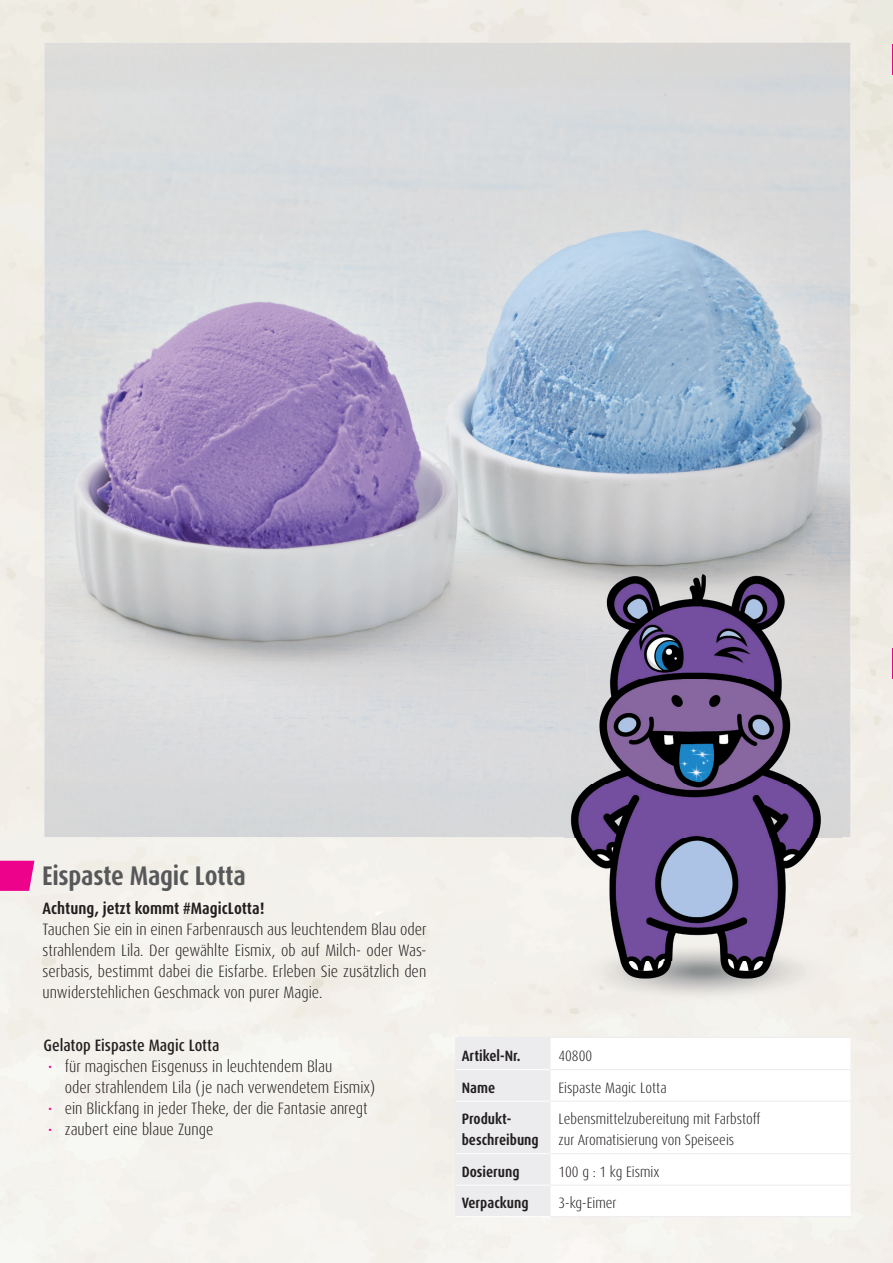
<style>
.page{position:relative;width:893px;height:1263px;background:#fff}
.page>*{position:absolute;margin:0;border:0;box-sizing:border-box;transform-origin:0 0}
.t1{font:700 condensed 27px "Dax Pro";letter-spacing:-.01em;color:#57585a}
.t2{font:300 condensed 16.5px/21px "Dax Pro";color:#231f20;text-align:justify}
.t3{font:700 condensed 16.5px "Dax Pro";color:#231f20}
.t4{font:500 condensed 16.5px "Dax Pro";color:#231f20}
.t5{font:300 condensed 15px/21px "Dax Pro";color:#231f20}
.t6{font:700 condensed 15px/21px "Dax Pro";color:#231f20}
.s1{color:#ed028c}
</style>
<div class="page">
<img style="left:0;top:0;width:893px;height:1263px">
<img style="left:44px;top:43px;width:806px;height:794px">
<svg style="left:0;top:861px;width:34px;height:30px"></svg>
<div style="left:456px;top:1038px;width:94px;height:178px;background:#ececee"></div>
<svg style="left:551px;top:1038px;width:299px;height:178px"></svg>
<hr style="left:455px;top:1038px;width:1px;height:32px;background:#ececee">
<hr style="left:550px;top:1038px;width:1px;height:32px;background:#ececee">
<hr style="left:455px;top:1070px;width:1px;height:31px;background:#ececee">
<hr style="left:550px;top:1070px;width:1px;height:31px;background:#ececee">
<hr style="left:455px;top:1101px;width:1px;height:53px;background:#ececee">
<hr style="left:550px;top:1101px;width:1px;height:53px;background:#ececee">
<hr style="left:455px;top:1154px;width:1px;height:31px;background:#ececee">
<hr style="left:550px;top:1154px;width:1px;height:31px;background:#ececee">
<hr style="left:455px;top:1185px;width:1px;height:31px;background:#ececee">
<hr style="left:550px;top:1185px;width:1px;height:31px;background:#ececee">
<hr style="left:456px;top:1037px;width:94px;height:1px;background:#ececee">
<hr style="left:550px;top:1037px;width:300px;height:1px;background:#ececee">
<hr style="left:550px;top:1069px;width:300px;height:1px;background:#ececee">
<hr style="left:550px;top:1101px;width:300px;height:1px;background:#ececee">
<hr style="left:550px;top:1153px;width:300px;height:1px;background:#ececee">
<hr style="left:550px;top:1185px;width:300px;height:1px;background:#ececee">
<hr style="left:550px;top:1216px;width:300px;height:1px;background:#ececee">
<hr style="left:456px;top:1069px;width:94px;height:1px;background:#fff">
<hr style="left:456px;top:1101px;width:94px;height:1px;background:#fff">
<hr style="left:456px;top:1153px;width:94px;height:1px;background:#fff">
<hr style="left:456px;top:1185px;width:94px;height:1px;background:#fff">
<hr style="left:456px;top:1216px;width:94px;height:1px;background:#fff">
<img style="left:565px;top:574px;width:276px;height:429px">
<hr style="left:892px;top:44px;width:1px;height:30px;background:#ed028c">
<hr style="left:892px;top:648px;width:1px;height:31px;background:#ed028c">
<h1 class="t1" style="left:42px;top:858px;width:206px">Eispaste Magic Lotta</h1>
<p class="t3" style="left:43px;top:898px;width:223px">Achtung, jetzt kommt #MagicLotta!</p>
<p class="t2" style="left:43px;top:919px;width:385px">Tauchen Sie ein in einen Farbenrausch aus leuchtendem Blau oder strahlendem Lila. Der gewählte Eismix, ob auf Milch- oder Was&shy;serbasis, bestimmt dabei die Eisfarbe. Erleben Sie zusätzlich den unwiderstehlichen Geschmack von purer Magie.</p>
<p class="t4" style="left:43px;top:1034px;width:178px">Gelatop Eispaste Magic Lotta</p>
<p class="t2" style="left:65px;top:1055px;width:312px;text-indent:-17px"><span class="s1">•</span> für magischen Eisgenuss in leuchtendem Blau<br>oder strahlendem Lila (je nach verwendetem Eismix)</p>
<p class="t2" style="left:48px;top:1097px;width:322px"><span class="s1">•</span> ein Blickfang in jeder Theke, der die Fantasie anregt</p>
<p class="t2" style="left:48px;top:1118px;width:167px"><span class="s1">•</span> zaubert eine blaue Zunge</p>
<p class="t6" style="left:462px;top:1045px;width:60px">Artikel-Nr.</p>
<p class="t5" style="left:558px;top:1045px;width:35px">40800</p>
<p class="t6" style="left:462px;top:1077px;width:35px">Name</p>
<p class="t5" style="left:558px;top:1077px;width:110px">Eispaste Magic Lotta</p>
<p class="t6" style="left:462px;top:1108px;width:79px">Produkt&shy;beschreibung</p>
<p class="t5" style="left:558px;top:1108px;width:204px">Lebensmittelzubereitung mit Farbstoff zur Aromatisierung von Speiseeis</p>
<p class="t6" style="left:462px;top:1161px;width:59px">Dosierung</p>
<p class="t5" style="left:558px;top:1161px;width:103px">100 g : 1 kg Eismix</p>
<p class="t6" style="left:462px;top:1192px;width:68px">Verpackung</p>
<p class="t5" style="left:558px;top:1192px;width:60px">3-kg-Eimer</p>
</div>
